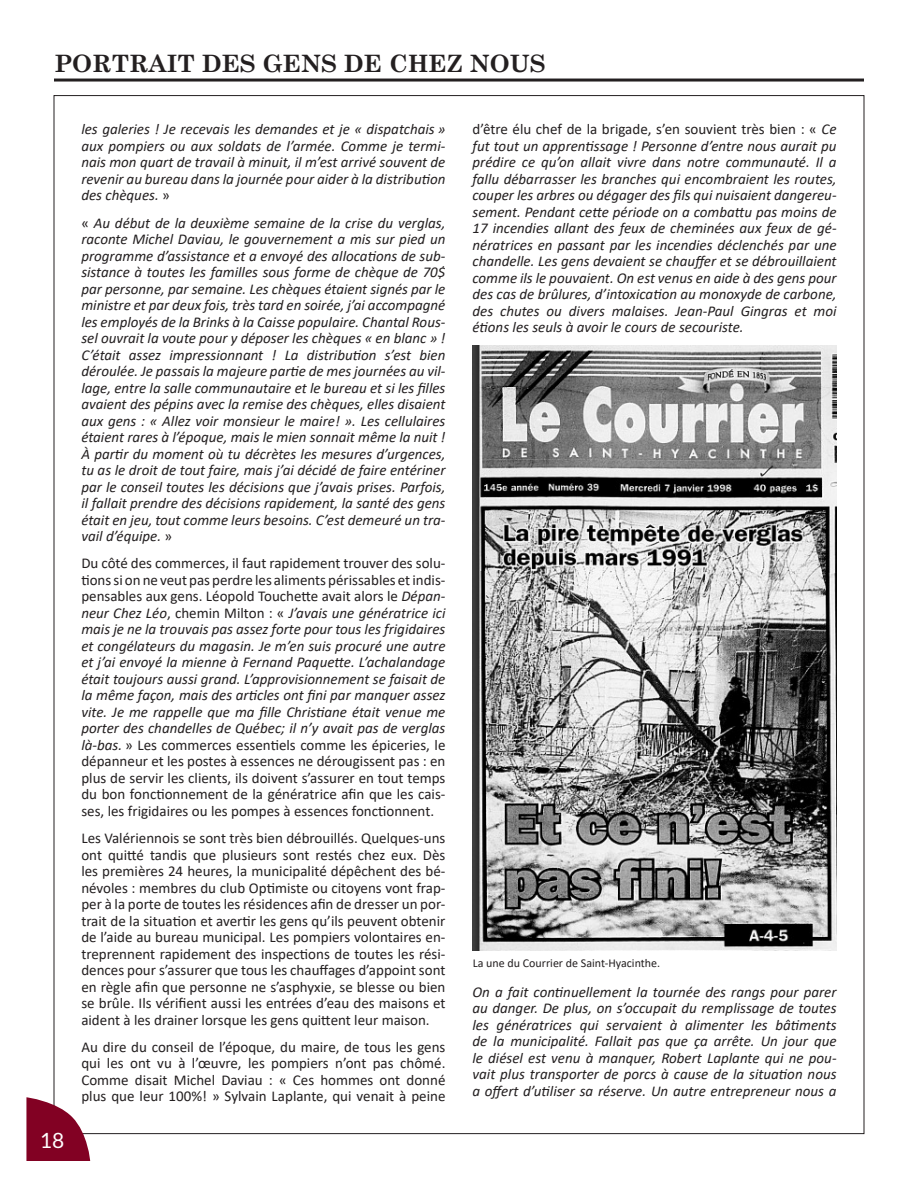
<style>
.page{position:relative;width:918px;height:1188px;background:#fff}
.page>*{position:absolute;margin:0;border:0;box-sizing:border-box;transform-origin:0 0}
.titre{font:700 24px "Century Schoolbook";color:#231f20}
.t1{font:21px "Lato";color:#fff}
.t2{font:italic 15px/16.5px "Calibri";color:#231f20;text-align:justify}
.t3{font:15px/16.5px "Calibri";color:#231f20;text-align:justify}
.t4{font:12px "Calibri";color:#231f20}
.s1{font-style:normal}
.s2{font-style:italic}
</style>
<div class="page">
<hr style="left:54px;top:79px;width:810px;height:3px;background:#231f20">
<img style="left:472px;top:345px;width:364px;height:606px">
<svg style="left:26px;top:1097px;width:64px;height:64px"></svg>
<p class="titre" style="left:54px;top:44px;width:493px">PORTRAIT DES GENS DE CHEZ NOUS</p>
<h2 class="t1" style="left:40px;top:1128px;width:26px">18</h2>
<p class="t2" style="left:81px;top:120px;width:366px">les galeries ! Je recevais les demandes et je « dispatchais » aux pompiers ou aux soldats de l’armée. Comme je termi&shy;nais mon quart de travail à minuit, il m’est arrivé souvent de revenir au bureau dans la journée pour aider à la distribution des chèques. <span class="s1">»</span></p>
<p class="t2" style="left:81px;top:214px;width:366px"><span class="s1">«</span> Au début de la deuxième semaine de la crise du verglas, raconte Michel Daviau, le gouvernement a mis sur pied un programme d’assistance et a envoyé des allocations de sub&shy;sistance à toutes les familles sous forme de chèque de 70$ par personne, par semaine. Les chèques étaient signés par le ministre et par deux fois, très tard en soirée, j’ai accompagné les employés de la Brinks à la Caisse populaire. Chantal Rous&shy;sel ouvrait la voute pour y déposer les chèques « en blanc » !<br>C’était assez impressionnant ! La distribution s’est bien déroulée. Je passais la majeure partie de mes journées au vil&shy;lage, entre la salle communautaire et le bureau et si les filles avaient des pépins avec la remise des chèques, elles disaient aux gens : « Allez voir monsieur le maire! ». Les cellulaires étaient rares à l’époque, mais le mien sonnait même la nuit !<br>À partir du moment où tu décrètes les mesures d’urgences, tu as le droit de tout faire, mais j’ai décidé de faire entériner par le conseil toutes les décisions que j’avais prises. Parfois, il fallait prendre des décisions rapidement, la santé des gens était en jeu, tout comme leurs besoins. C’est demeuré un tra&shy;vail d’équipe. <span class="s1">»</span></p>
<p class="t3" style="left:81px;top:555px;width:366px">Du côté des commerces, il faut rapidement trouver des solu&shy;tions si on ne veut pas perdre les aliments périssables et indis&shy;pensables aux gens. Léopold Touchette avait alors le <span class="s2">Dépan&shy;neur Chez Léo</span>, chemin Milton : « <span class="s2">J’avais une génératrice ici mais je ne la trouvais pas assez forte pour tous les frigidaires et congélateurs du magasin. Je m’en suis procuré une autre et j’ai envoyé la mienne à Fernand Paquette. L’achalandage était toujours aussi grand. L’approvisionnement se faisait de la même façon, mais des articles ont fini par manquer assez vite. Je me rappelle que ma fille Christiane était venue me porter des chandelles de Québec; il n’y avait pas de verglas là-bas.</span> » Les commerces essentiels comme les épiceries, le dépanneur et les postes à essences ne dérougissent pas : en plus de servir les clients, ils doivent s’assurer en tout temps du bon fonctionnement de la génératrice afin que les cais&shy;ses, les frigidaires ou les pompes à essences fonctionnent.</p>
<p class="t3" style="left:81px;top:830px;width:366px">Les Valériennois se sont très bien débrouillés. Quelques-uns ont quitté tandis que plusieurs sont restés chez eux. Dès les premières 24 heures, la municipalité dépêchent des bé&shy;névoles : membres du club Optimiste ou citoyens vont frap&shy;per à la porte de toutes les résidences afin de dresser un por&shy;trait de la situation et avertir les gens qu’ils peuvent obtenir de l’aide au bureau municipal. Les pompiers volontaires en&shy;treprennent rapidement des inspections de toutes les rési&shy;dences pour s’assurer que tous les chauffages d’appoint sont en règle afin que personne ne s’asphyxie, se blesse ou bien se brûle. Ils vérifient aussi les entrées d’eau des maisons et aident à les drainer lorsque les gens quittent leur maison.</p>
<p class="t3" style="left:81px;top:1038px;width:366px">Au dire du conseil de l’époque, du maire, de tous les gens qui les ont vu à l’œuvre, les pompiers n’ont pas chômé.<br>Comme disait Michel Daviau : « Ces hommes ont donné plus que leur 100%! » Sylvain Laplante, qui venait à peine</p>
<p class="t2" style="left:472px;top:120px;width:366px"><span class="s1">d’être élu chef de la brigade, s’en souvient très bien : «</span> Ce fut tout un apprentissage ! Personne d’entre nous aurait pu prédire ce qu’on allait vivre dans notre communauté. Il a fallu débarrasser les branches qui encombraient les routes, couper les arbres ou dégager des fils qui nuisaient dangereu&shy;sement. Pendant cette période on a combattu pas moins de 17 incendies allant des feux de cheminées aux feux de gé&shy;nératrices en passant par les incendies déclenchés par une chandelle. Les gens devaient se chauffer et se débrouillaient comme ils le pouvaient. On est venus en aide à des gens pour des cas de brûlures, d’intoxication au monoxyde de carbone, des chutes ou divers malaises. Jean-Paul Gingras et moi étions les seuls à avoir le cours de secouriste.</p>
<p class="t4" style="left:473px;top:954px;width:189px">La une du Courrier de Saint-Hyacinthe.</p>
<p class="t2" style="left:472px;top:983px;width:366px">On a fait continuellement la tournée des rangs pour parer au danger. De plus, on s’occupait du remplissage de toutes les génératrices qui servaient à alimenter les bâtiments de la municipalité. Fallait pas que ça arrête. Un jour que le diésel est venu à manquer, Robert Laplante qui ne pou&shy;vait plus transporter de porcs à cause de la situation nous a offert d’utiliser sa réserve. Un autre entrepreneur nous a</p>
</div>
